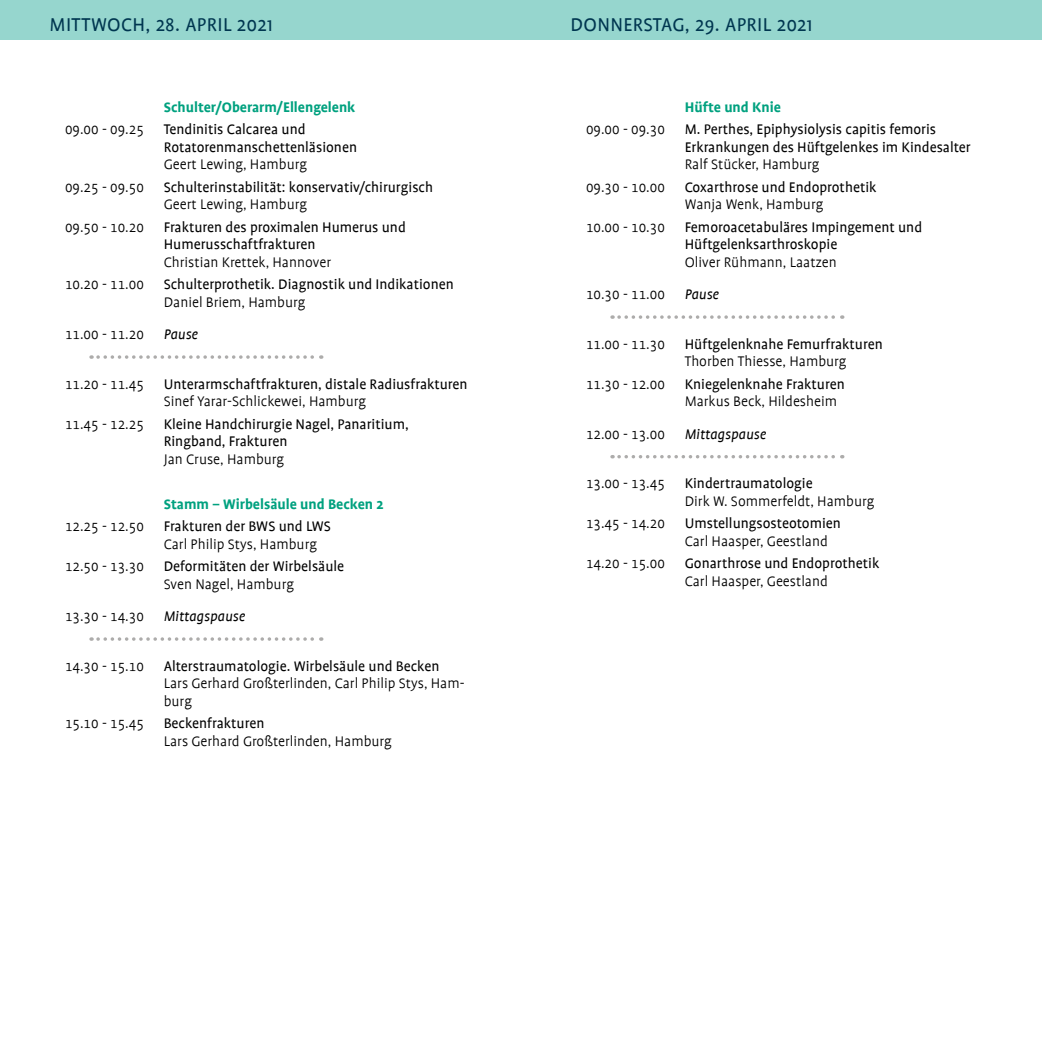
<style>
.page{position:relative;width:1042px;height:1042px;background:#fff}
.page>*{position:absolute;margin:0;border:0;box-sizing:border-box;transform-origin:0 0}
.t1{font:21px "Profile";letter-spacing:.015em;color:#003650}
.t2{font:15.75px/17.5px "Profile";color:#000}
.t3{font:300 15.75px/17.5px "Profile";color:#000}
.t4{font:300 15.75px "Profile SC";color:#000}
.t5{font:700 15.75px "Profile";color:#00a17f}
.t6{font:italic 15.75px "Profile";color:#000}
</style>
<div class="page">
<div style="left:0;top:0;width:1042px;height:40px;background:#96d6ce"></div>
<svg style="left:98px;top:355px;width:224px;height:4px"></svg>
<svg style="left:98px;top:637px;width:224px;height:4px"></svg>
<svg style="left:619px;top:315px;width:224px;height:4px"></svg>
<svg style="left:619px;top:455px;width:224px;height:3px"></svg>
<h1 class="t1" style="left:50px;top:14px;width:225px">MITTWOCH, 28. APRIL 2021</h1>
<h1 class="t1" style="left:570px;top:14px;width:244px">DONNERSTAG, 29. APRIL 2021</h1>
<p class="t5" style="left:164px;top:98px;width:193px">Schulter/Oberarm/Ellengelenk</p>
<p class="t4" style="left:65px;top:121px;width:80px">09.00 - 09.25</p>
<p class="t2" style="left:164px;top:121px;width:195px">Tendinitis Calcarea und<br>Rotatorenmanschettenläsionen</p>
<p class="t3" style="left:164px;top:156px;width:145px">Geert Lewing, Hamburg</p>
<p class="t4" style="left:65px;top:179px;width:80px">09.25 - 09.50</p>
<p class="t2" style="left:164px;top:178px;width:271px">Schulterinstabilität: konservativ/chirurgisch</p>
<p class="t3" style="left:164px;top:196px;width:145px">Geert Lewing, Hamburg</p>
<p class="t4" style="left:65px;top:219px;width:80px">09.50 - 10.20</p>
<p class="t2" style="left:164px;top:218px;width:244px">Frakturen des proximalen Humerus und<br>Humerusschaftfrakturen</p>
<p class="t3" style="left:164px;top:253px;width:169px">Christian Krettek, Hannover</p>
<p class="t4" style="left:65px;top:276px;width:80px">10.20 - 11.00</p>
<p class="t2" style="left:164px;top:276px;width:292px">Schulterprothetik. Diagnostik und Indikationen</p>
<p class="t3" style="left:164px;top:293px;width:143px">Daniel Briem, Hamburg</p>
<p class="t4" style="left:65px;top:326px;width:80px">11.00 - 11.20</p>
<p class="t6" style="left:164px;top:326px;width:36px">Pause</p>
<p class="t4" style="left:65px;top:376px;width:80px">11.20 - 11.45</p>
<p class="t2" style="left:164px;top:375px;width:305px">Unterarmschaftfrakturen, distale Radiusfrakturen</p>
<p class="t3" style="left:164px;top:393px;width:204px">Sinef Yarar-Schlickewei, Hamburg</p>
<p class="t4" style="left:65px;top:416px;width:80px">11.45 - 12.25</p>
<p class="t2" style="left:164px;top:415px;width:246px">Kleine Handchirurgie Nagel, Panaritium,<br>Ringband, Frakturen</p>
<p class="t3" style="left:164px;top:450px;width:122px">Jan Cruse, Hamburg</p>
<p class="t5" style="left:164px;top:495px;width:221px">Stamm – Wirbelsäule und Becken 2</p>
<p class="t4" style="left:65px;top:518px;width:80px">12.25 - 12.50</p>
<p class="t2" style="left:164px;top:517px;width:169px">Frakturen der BWS und LWS</p>
<p class="t3" style="left:164px;top:535px;width:155px">Carl Philip Stys, Hamburg</p>
<p class="t4" style="left:65px;top:558px;width:80px">12.50 - 13.30</p>
<p class="t2" style="left:164px;top:557px;width:182px">Deformitäten der Wirbelsäule</p>
<p class="t3" style="left:164px;top:575px;width:132px">Sven Nagel, Hamburg</p>
<p class="t4" style="left:65px;top:608px;width:80px">13.30 - 14.30</p>
<p class="t6" style="left:164px;top:608px;width:83px">Mittagspause</p>
<p class="t4" style="left:65px;top:658px;width:80px">14.30 - 15.10</p>
<p class="t2" style="left:164px;top:657px;width:277px">Alterstraumatologie. Wirbelsäule und Becken</p>
<p class="t3" style="left:164px;top:675px;width:302px">Lars Gerhard Großterlinden, Carl Philip Stys, Ham&shy;burg</p>
<p class="t4" style="left:65px;top:715px;width:80px">15.10 - 15.45</p>
<p class="t2" style="left:164px;top:715px;width:102px">Beckenfrakturen</p>
<p class="t3" style="left:164px;top:732px;width:230px">Lars Gerhard Großterlinden, Hamburg</p>
<p class="t5" style="left:685px;top:98px;width:98px">Hüfte und Knie</p>
<p class="t4" style="left:586px;top:121px;width:80px">09.00 - 09.30</p>
<p class="t2" style="left:685px;top:121px;width:288px">M. Perthes, Epiphysiolysis capitis femoris<br>Erkrankungen des Hüftgelenkes im Kindesalter</p>
<p class="t3" style="left:685px;top:156px;width:136px">Ralf Stücker, Hamburg</p>
<p class="t4" style="left:586px;top:179px;width:80px">09.30 - 10.00</p>
<p class="t2" style="left:685px;top:178px;width:193px">Coxarthrose und Endoprothetik</p>
<p class="t3" style="left:685px;top:196px;width:140px">Wanja Wenk, Hamburg</p>
<p class="t4" style="left:586px;top:219px;width:80px">10.00 - 10.30</p>
<p class="t2" style="left:685px;top:218px;width:239px">Femoroacetabuläres Impingement und<br>Hüftgelenksarthroskopie</p>
<p class="t3" style="left:685px;top:253px;width:154px">Oliver Rühmann, Laatzen</p>
<p class="t4" style="left:586px;top:286px;width:80px">10.30 - 11.00</p>
<p class="t6" style="left:685px;top:286px;width:36px">Pause</p>
<p class="t4" style="left:586px;top:336px;width:80px">11.00 - 11.30</p>
<p class="t2" style="left:685px;top:335px;width:199px">Hüftgelenknahe Femurfrakturen</p>
<p class="t3" style="left:685px;top:353px;width:163px">Thorben Thiesse, Hamburg</p>
<p class="t4" style="left:586px;top:376px;width:80px">11.30 - 12.00</p>
<p class="t2" style="left:685px;top:375px;width:161px">Kniegelenknahe Frakturen</p>
<p class="t3" style="left:685px;top:393px;width:154px">Markus Beck, Hildesheim</p>
<p class="t4" style="left:586px;top:426px;width:80px">12.00 - 13.00</p>
<p class="t6" style="left:685px;top:426px;width:83px">Mittagspause</p>
<p class="t4" style="left:586px;top:475px;width:80px">13.00 - 13.45</p>
<p class="t2" style="left:685px;top:475px;width:129px">Kindertraumatologie</p>
<p class="t3" style="left:685px;top:492px;width:191px">Dirk W. Sommerfeldt, Hamburg</p>
<p class="t4" style="left:586px;top:515px;width:80px">13.45 - 14.20</p>
<p class="t2" style="left:685px;top:515px;width:158px">Umstellungsosteotomien</p>
<p class="t3" style="left:685px;top:532px;width:145px">Carl Haasper, Geestland</p>
<p class="t4" style="left:586px;top:555px;width:80px">14.20 - 15.00</p>
<p class="t2" style="left:685px;top:555px;width:196px">Gonarthrose und Endoprothetik</p>
<p class="t3" style="left:685px;top:572px;width:145px">Carl Haasper, Geestland</p>
</div>
